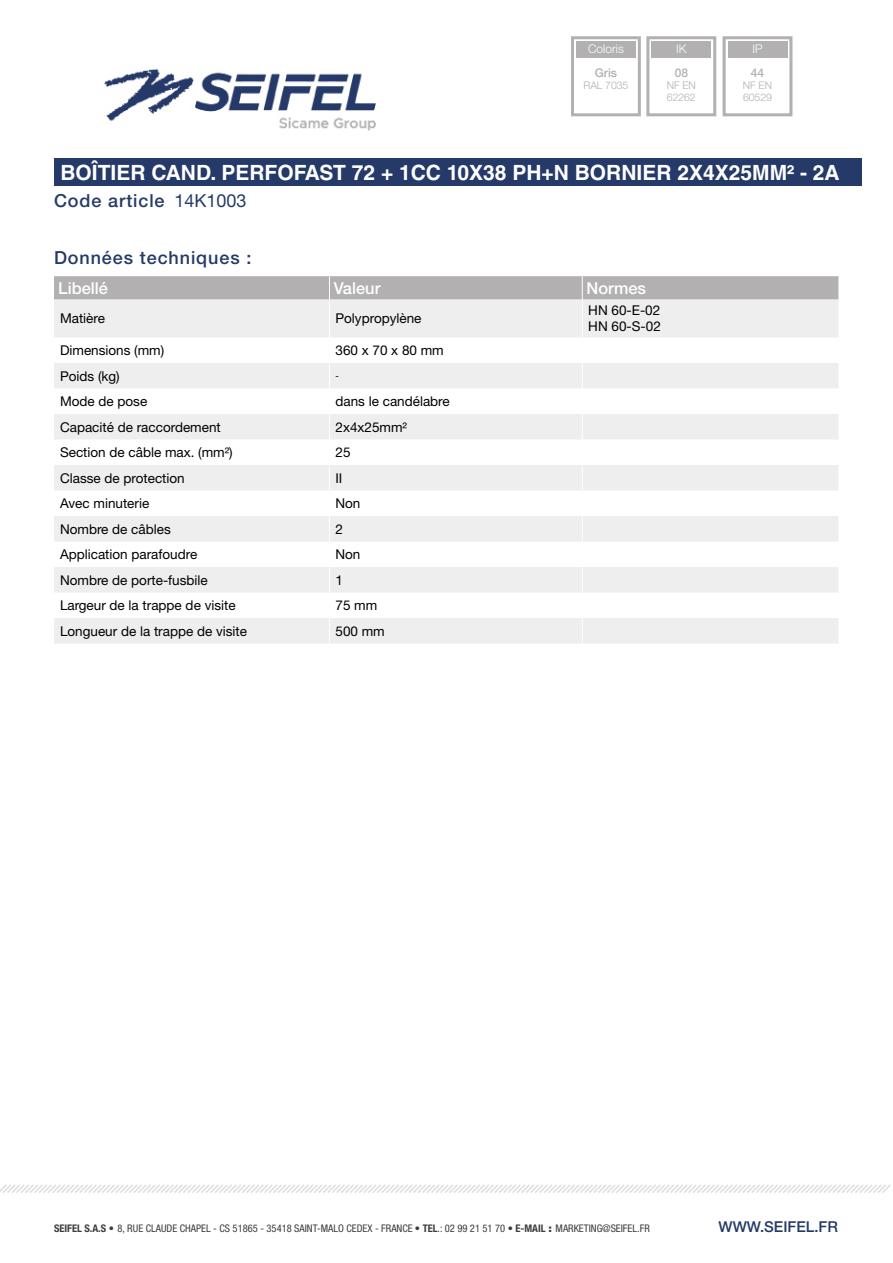
<style>
.page{position:relative;width:893px;height:1263px;background:#fff}
.page>*{position:absolute;margin:0;border:0;box-sizing:border-box;transform-origin:0 0}
.t1{font:700 21px "Helvetica LT Std";color:#fff}
.t2{font:500 18px "Helvetica Neue LT Std";letter-spacing:.05em;color:#253a68}
.t3{font:18px "Helvetica Neue LT Std";color:#253a68}
.t4{font:500 16.5px "Helvetica Neue LT Std";color:#fff}
.t5{font:500 15px "Helvetica Neue LT Std";color:#253a68}
.t6{font:13.5px/16.2px "Helvetica Neue LT Std";color:#000}
.t7{font:300 12px "Helvetica Neue LT Std";color:#fff}
.t8{font:500 12px "Helvetica Neue LT Std";color:#b2b0b0}
.t9{font:condensed 10.5px "Helvetica Neue LT Std";color:#3c3c3b}
.t10{font:300 10.5px/12px "Helvetica Neue LT Std";letter-spacing:-.01em;color:#b2b0b0}
.t11{font:9px "Helvetica Neue LT Std";color:#000}
.s1{font-weight:700}
.s2{font-weight:900;font-stretch:normal}
</style>
<div class="page">
<img style="left:104px;top:68px;width:272px;height:63px">
<svg style="left:0;top:1184px;width:891px;height:9px"></svg>
<div style="left:54px;top:158px;width:807px;height:28px;background:#253a68"></div>
<div style="left:576px;top:41px;width:60px;height:17px;background:#b2b0b0"></div>
<div style="left:571px;top:36px;width:70px;height:80px;border:3px solid #b2b0b0"></div>
<div style="left:652px;top:41px;width:59px;height:17px;background:#b2b0b0"></div>
<div style="left:646px;top:36px;width:70px;height:80px;border:3px solid #b2b0b0"></div>
<div style="left:728px;top:41px;width:59px;height:17px;background:#b2b0b0"></div>
<div style="left:723px;top:36px;width:69px;height:80px;border:3px solid #b2b0b0"></div>
<svg style="left:54px;top:300px;width:784px;height:344px;fill:#efeeef"></svg>
<hr style="left:329px;top:300px;width:1px;height:37px;background:#fff">
<hr style="left:582px;top:300px;width:1px;height:37px;background:#fff">
<svg style="left:329px;top:337px;width:1px;height:307px"></svg>
<svg style="left:582px;top:337px;width:1px;height:307px"></svg>
<svg style="left:54px;top:276px;width:785px;height:24px;background:#b4b2b2"></svg>
<p class="t7" style="left:588px;top:41px;width:37px">Coloris</p>
<p class="t8" style="left:595px;top:66px;width:24px">Gris</p>
<p class="t10" style="left:583px;top:79px;width:46px">RAL 7035</p>
<p class="t7" style="left:676px;top:41px;width:12px">IK</p>
<p class="t8" style="left:675px;top:66px;width:15px">08</p>
<p class="t10" style="left:667px;top:79px;width:31px">NF EN<br>62262</p>
<p class="t7" style="left:752px;top:41px;width:12px">IP</p>
<p class="t8" style="left:751px;top:66px;width:15px">44</p>
<p class="t10" style="left:743px;top:79px;width:31px">NF EN<br>60529</p>
<h1 class="t1" style="left:60px;top:160px;width:781px">BOÎTIER CAND. PERFOFAST 72 + 1CC 10X38 PH+N BORNIER 2X4X25MM² - 2A</h1>
<h2 class="t3" style="left:174px;top:190px;width:74px">14K1003</h2>
<h2 class="t2" style="left:54px;top:190px;width:112px">Code article</h2>
<h2 class="t2" style="left:54px;top:247px;width:199px">Données techniques :</h2>
<p class="t4" style="left:58px;top:278px;width:51px">Libellé</p>
<p class="t4" style="left:334px;top:278px;width:48px">Valeur</p>
<p class="t4" style="left:586px;top:278px;width:61px">Normes</p>
<p class="t6" style="left:60px;top:310px;width:47px">Matière</p>
<p class="t6" style="left:335px;top:310px;width:88px">Polypropylène</p>
<p class="t6" style="left:588px;top:302px;width:74px">HN 60-E-02<br>HN 60-S-02</p>
<p class="t6" style="left:60px;top:342px;width:106px">Dimensions (mm)</p>
<p class="t6" style="left:335px;top:342px;width:110px">360 x 70 x 80 mm</p>
<p class="t6" style="left:60px;top:367px;width:61px">Poids (kg)</p>
<p class="t11" style="left:335px;top:370px;width:5px">-</p>
<p class="t6" style="left:60px;top:393px;width:89px">Mode de pose</p>
<p class="t6" style="left:335px;top:393px;width:116px">dans le candélabre</p>
<p class="t6" style="left:60px;top:418px;width:162px">Capacité de raccordement</p>
<p class="t6" style="left:335px;top:418px;width:73px">2x4x25mm²</p>
<p class="t6" style="left:60px;top:444px;width:174px">Section de câble max. (mm²)</p>
<p class="t6" style="left:335px;top:444px;width:17px">25</p>
<p class="t6" style="left:60px;top:469px;width:126px">Classe de protection</p>
<p class="t6" style="left:335px;top:469px;width:8px">II</p>
<p class="t6" style="left:60px;top:495px;width:91px">Avec minuterie</p>
<p class="t6" style="left:335px;top:495px;width:27px">Non</p>
<p class="t6" style="left:60px;top:520px;width:112px">Nombre de câbles</p>
<p class="t6" style="left:335px;top:520px;width:9px">2</p>
<p class="t6" style="left:60px;top:546px;width:139px">Application parafoudre</p>
<p class="t6" style="left:335px;top:546px;width:27px">Non</p>
<p class="t6" style="left:60px;top:572px;width:149px">Nombre de porte-fusbile</p>
<p class="t6" style="left:335px;top:572px;width:9px">1</p>
<p class="t6" style="left:60px;top:597px;width:177px">Largeur de la trappe de visite</p>
<p class="t6" style="left:335px;top:597px;width:43px">75 mm</p>
<p class="t6" style="left:60px;top:623px;width:189px">Longueur de la trappe de visite</p>
<p class="t6" style="left:335px;top:623px;width:51px">500 mm</p>
<p class="t9" style="left:54px;top:1222px;width:597px"><span class="s1">SEIFEL S.A.S</span> <span class="s2">•</span> 8, RUE CLAUDE CHAPEL - CS 51865 - 35418 SAINT-MALO CEDEX - FRANCE • <span class="s1">TEL</span>.: 02 99 21 51 70 • <span class="s1">E-MAIL</span> <span class="s2">:</span> MARKETING@SEIFEL.FR</p>
<p class="t5" style="left:719px;top:1218px;width:121px">WWW.SEIFEL.FR</p>
</div>
